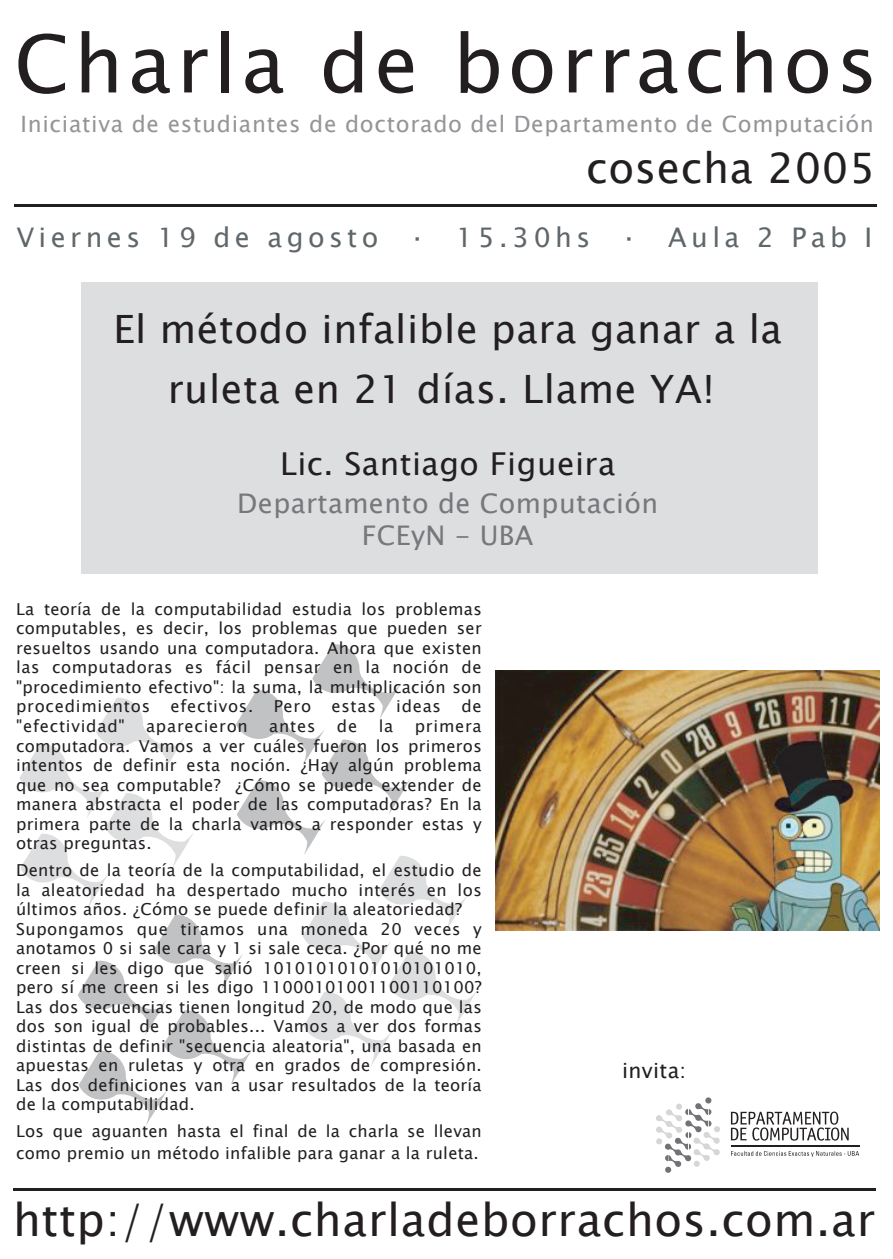
<style>
.page{position:relative;width:893px;height:1259px;background:#fff}
.page>*{position:absolute;margin:0;border:0;box-sizing:border-box;transform-origin:0 0}
.t1{font:79.5px "Lucida Sans Unicode";letter-spacing:.06em;color:#231f20}
.t2{font:45px "Lucida Sans Unicode";letter-spacing:.015em;color:#231f20}
.t3{font:42px "Lucida Sans Unicode";letter-spacing:.015em;color:#231f20}
.t4{font:39px/59.2px "Lucida Sans Unicode";letter-spacing:.015em;color:#231f20;text-align:center}
.t5{font:31.5px "Lucida Sans Unicode";letter-spacing:.015em;color:#231f20}
.t6{font:27px "Lucida Sans Unicode";letter-spacing:.165em;color:#5f676b}
.t7{font:27px/32.2px "Lucida Sans Unicode";letter-spacing:.015em;color:#76787b;text-align:center}
.t8{font:22.5px "Lucida Sans Unicode";letter-spacing:.03em;color:#939598}
.t9{font:21px "Lucida Sans Unicode";letter-spacing:.015em;color:#231f20}
.t10{font:16.5px/19.5px "Lucida Sans Unicode";letter-spacing:.015em;color:#231f20;text-align:justify}
.t11{font:16.5px "Lucida Sans Unicode";letter-spacing:.045em;color:#231f20}
</style>
<div class="page">
<div style="left:81px;top:282px;width:737px;height:291px;background:#dddee0"></div>
<svg style="left:656px;top:1097px;width:64px;height:75px"></svg>
<svg style="left:731px;top:1151px;width:128px;height:5px"></svg>
<hr style="left:731px;top:1145px;width:128px;height:1px;background:#231f20">
<svg style="left:731px;top:1111px;width:117px;height:29px"></svg>
<hr style="left:13px;top:1187px;width:863px;height:3px;background:#231f20">
<svg style="left:19px;top:644px;width:458px;height:481px"></svg>
<hr style="left:14px;top:204px;width:863px;height:3px;background:#231f20">
<img style="left:495px;top:671px;width:384px;height:259px">
<h1 class="t1" style="left:14px;top:1px;width:864px">Charla de borrachos</h1>
<h3 class="t8" style="left:21px;top:106px;width:854px">Iniciativa de estudiantes de doctorado del Departamento de Computación</h3>
<h3 class="t3" style="left:586px;top:135px;width:291px">cosecha 2005</h3>
<h3 class="t6" style="left:16px;top:216px;width:857px">Viernes 19 de agosto · 15.30hs · Aula 2 Pab I</h3>
<h3 class="t4" style="left:113px;top:300px;width:670px">El método infalible para ganar a la ruleta en 21 días. Llame YA!</h3>
<h3 class="t5" style="left:280px;top:438px;width:337px">Lic. Santiago Figueira</h3>
<h3 class="t7" style="left:237px;top:487px;width:422px">Departamento de Computación<br>FCEyN - UBA</h3>
<p class="t10" style="left:16px;top:599px;width:467px">La teoría de la computabilidad estudia los problemas computables, es decir, los problemas que pueden ser resueltos usando una computadora. Ahora que existen las computadoras es fácil pensar en la noción de "procedimiento efectivo": la suma, la multiplicación son procedimientos efectivos. Pero estas ideas de "efectividad"</p>
<p class="t11" style="left:146px;top:713px;width:103px">aparecieron</p>
<p class="t10" style="left:269px;top:716px;width:48px">antes</p>
<p class="t10" style="left:337px;top:716px;width:22px">de</p>
<p class="t10" style="left:379px;top:716px;width:16px">la</p>
<p class="t10" style="left:16px;top:716px;width:467px;text-indent:398px">primera computadora. Vamos a ver cuáles fueron los primeros intentos de definir esta noción. ¿Hay algún problema que no sea computable? ¿Cómo se puede extender de manera abstracta el poder de las computadoras? En la primera parte de la charla vamos a responder estas y otras preguntas.</p>
<p class="t10" style="left:16px;top:860px;width:467px;text-align:left">Dentro de la teoría de la computabilidad, el estudio de la aleatoriedad ha despertado mucho interés en los últimos años. ¿Cómo se puede definir la aleatoriedad?<br>Supongamos que tiramos una moneda 20 veces y anotamos 0 si sale cara y 1 si sale ceca. ¿Por qué no me creen si les digo que salió 10101010101010101010, pero sí me creen si les digo 11000101001100110100?<br>Las dos secuencias tienen longitud 20, de modo que las dos son igual de probables... Vamos a ver dos formas distintas de definir "secuencia aleatoria", una basada en apuestas en ruletas y otra en grados de compresión.<br>Las dos definiciones van a usar resultados de la teoría de la computabilidad.</p>
<p class="t10" style="left:16px;top:1120px;width:467px;line-height:21.8px">Los que aguanten hasta el final de la charla se llevan como premio un método infalible para ganar a la ruleta.</p>
<p class="t9" style="left:622px;top:1053px;width:66px">invita:</p>
<h2 class="t2" style="left:13px;top:1184px;width:863px">http://www.charladeborrachos.com.ar</h2>
</div>
